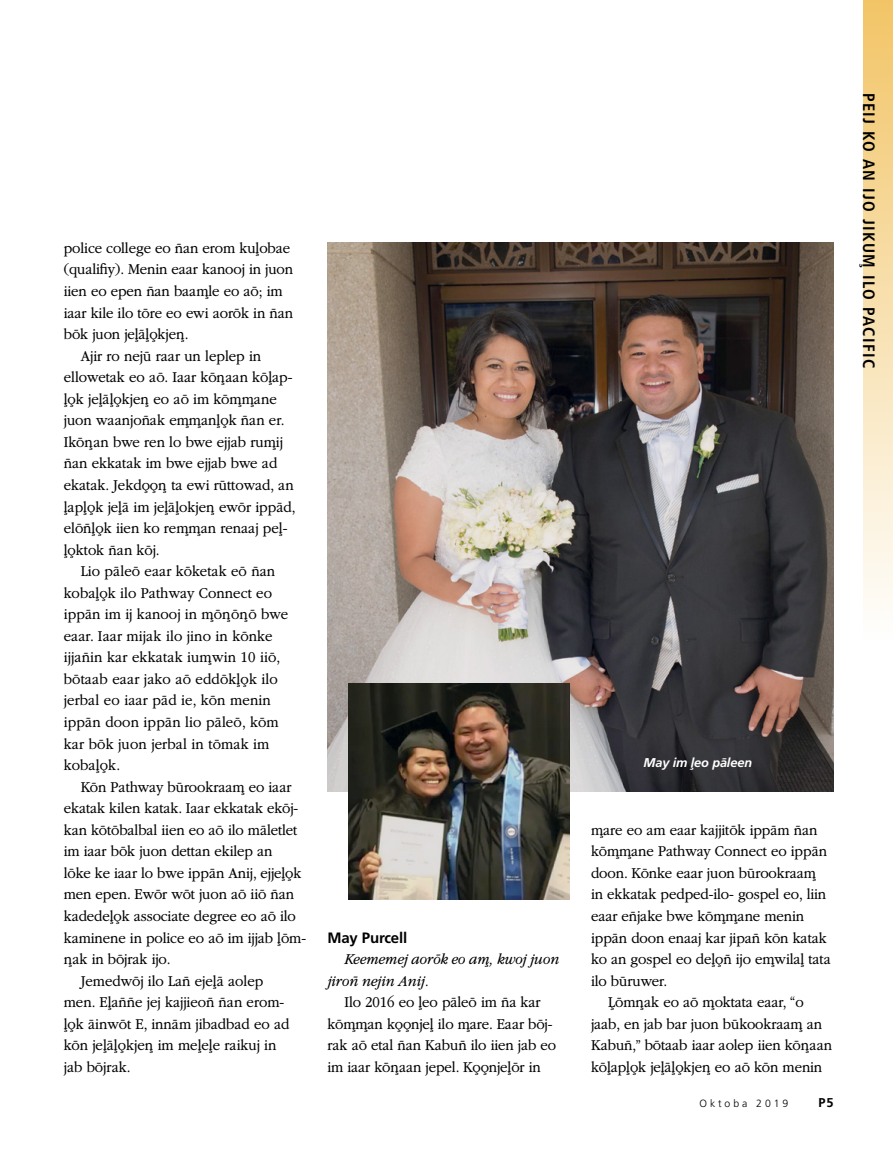
<style>
.page{position:relative;width:893px;height:1161px;background:#fff}
.page>*{position:absolute;margin:0;border:0;box-sizing:border-box;transform-origin:0 0}
.t1{font:700 condensed 16.5px "Frutigerlds Lat";letter-spacing:.085em;color:#000}
.ARTCL_para_NEWS{font:300 15.75px/21.6px "Garamondlds Lat Plus";letter-spacing:-.01em;color:#000;scale:.95 1}
.ARTCL_para_NEWS-2{font:italic 300 15.75px/21.6px "Garamondlds Lat Plus";letter-spacing:-.01em;color:#000;scale:.95 1}
.TOPIC-1_title{font:700 15px "Frutigerlds Lat";letter-spacing:-.01em;color:#000}
.FIGimg_CAP_para_NEWS{font:italic 700 12.75px "Frutigerlds Lat";letter-spacing:-.01em;color:#fff}
.t2{font:700 12.75px "Frutigerlds Lat";color:#000}
.t3{font:300 10.5px "Frutigerlds Lat";letter-spacing:.28em;color:#000}
</style>
<div class="page">
<div style="left:863px;top:0;width:30px;height:639px;background:linear-gradient(to bottom,#f2c466,#fefefd)"></div>
<img style="left:327px;top:243px;width:506px;height:549px">
<img style="left:349px;top:684px;width:221px;height:215px">
<p class="ARTCL_para_NEWS" style="left:64px;top:237px;width:243px">police college eo n̄an erom kuļobae (qualifiy). Menin eaar kanooj in juon iien eo epen n̄an baam̧le eo aō; im iaar kile ilo tōre eo ewi aorōk in n̄an bōk juon jeļāļo̧kjeņ.</p>
<p class="ARTCL_para_NEWS" style="left:64px;top:345px;width:246px;text-indent:17px">Ajir ro nejū raar un leplep in ellowetak eo aō. Iaar kōņaan kōļap&shy;ļo̧k jeļāļo̧kjeņ eo aō im kōm̧m̧ane juon waanjon̄ak em̧m̧anļo̧k n̄an er.<br>Ikōņan bwe ren lo bwe ejjab rum̧ij n̄an ekkatak im bwe ejjab bwe ad ekatak. Jekdo̧o̧ņ ta ewi rūttowad, an ļapļo̧k jeļā im jeļāļokjeņ ewōr ippād, elōn̄ļo̧k iien ko rem̧m̧an renaaj peļ&shy;ļo̧ktok n̄an kōj.</p>
<p class="ARTCL_para_NEWS" style="left:64px;top:560px;width:238px;text-indent:17px">Lio pāleō eaar kōketak eō n̄an kobaļo̧k ilo Pathway Connect eo ippān im ij kanooj in m̧ōņōņō bwe eaar. Iaar mijak ilo jino in kōnke ijjan̄in kar ekkatak ium̧win 10 iiō, bōtaab eaar jako aō eddōkļo̧k ilo jerbal eo iaar pād ie, kōn menin ippān doon ippān lio pāleō, kōm kar bōk juon jerbal in tōmak im kobaļo̧k.</p>
<p class="ARTCL_para_NEWS" style="left:64px;top:776px;width:257px;text-indent:17px">Kōn Pathway būrookraam̧ eo iaar ekatak kilen katak. Iaar ekkatak ekōj&shy;kan kōtōbalbal iien eo aō ilo māletlet im iaar bōk juon dettan ekilep an<br>lōke ke iaar lo bwe ippān Anij, ejjeļo̧k men epen. Ewōr wōt juon aō iiō n̄an kadedeļo̧k associate degree eo aō ilo kaminene in police eo aō im ijjab ļōm&shy;ņak in bōjrak ijo.</p>
<p class="ARTCL_para_NEWS" style="left:64px;top:969px;width:239px;text-indent:17px">Jemedwōj ilo Lan̄ ejeļā aolep men. Eļan̄n̄e jej kajjieon̄ n̄an erom&shy;ļo̧k āinwōt E, innām jibadbad eo ad kōn jeļāļo̧kjeņ im meļeļe raikuj in jab bōjrak.</p>
<p class="TOPIC-1_title" style="left:327px;top:926px;width:81px">May Purcell</p>
<p class="ARTCL_para_NEWS-2" style="left:327px;top:948px;width:246px;text-indent:17px">Keememej aorōk eo am̧, kwoj juon jiron̄ nejin Anij.</p>
<p class="ARTCL_para_NEWS" style="left:327px;top:991px;width:242px;text-indent:17px">Ilo 2016 eo ļeo pāleō im n̄a kar kōm̧m̧an ko̧o̧njeļ ilo m̧are. Eaar bōj&shy;rak aō etal n̄an Kabun̄ ilo iien jab eo im iaar kōņaan jepel. Ko̧o̧njeļōr in</p>
<p class="t1" style="left:881px;top:93px;width:277px;rotate:90deg">PEIJ KO AN IJO JIKUM̧ ILO PACIFIC</p>
<p class="FIGimg_CAP_para_NEWS" style="left:644px;top:753px;width:110px">May im ļeo pāleen</p>
<p class="ARTCL_para_NEWS" style="left:591px;top:819px;width:254px">m̧are eo am eaar kajjitōk ippām n̄an kōm̧m̧ane Pathway Connect eo ippān doon. Kōnke eaar juon būrookraam̧ in ekkatak pedped-ilo- gospel eo, liin eaar en̄jake bwe kōm̧m̧ane menin ippān doon enaaj kar jipan̄ kōn katak ko an gospel eo deļo̧n̄ ijo em̧wilaļ tata ilo būruwer.</p>
<p class="ARTCL_para_NEWS" style="left:591px;top:991px;width:255px;text-indent:17px">Ļōmņak eo aō m̧oktata eaar, “o jaab, en jab bar juon būkookraam̧ an Kabun̄,” bōtaab iaar aolep iien kōņaan kōļapļo̧k jeļāļo̧kjeņ eo aō kōn menin</p>
<p class="t3" style="left:699px;top:1095px;width:90px">Oktoba 2019</p>
<p class="t2" style="left:819px;top:1092px;width:16px">P5</p>
</div>
